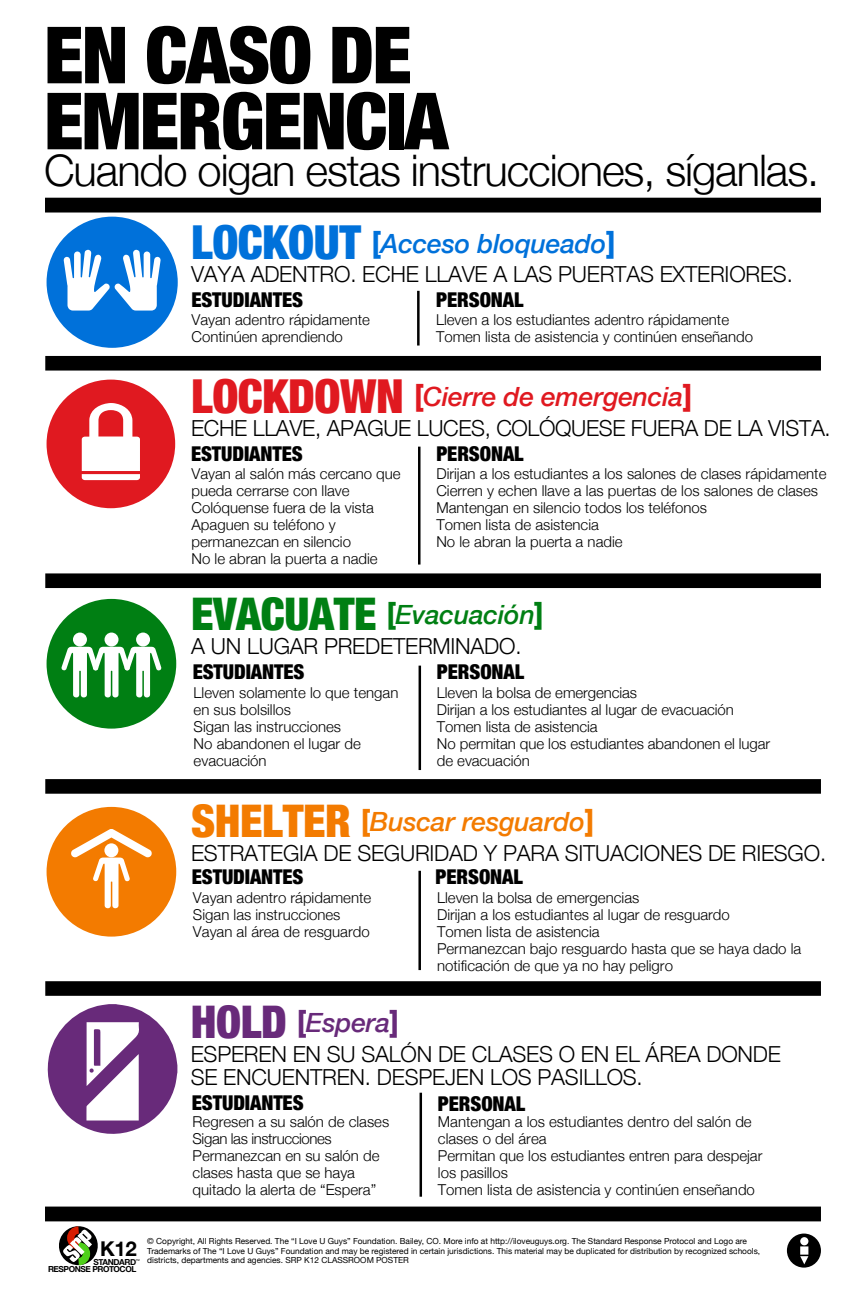
<style>
.page{position:relative;width:864px;height:1296px;background:#fff}
.page>*{position:absolute;margin:0;border:0;box-sizing:border-box;transform-origin:0 0}
.t1{font:900 condensed 79px/66px "Helvetica Neue";letter-spacing:-.025em;color:#000}
.t2{font:300 43.5px "Helvetica Neue";letter-spacing:-.025em;color:#000}
.t3{font:italic 500 26.5px "Helvetica Neue";letter-spacing:-.01em;color:#e01920}
.t4{font:italic 500 26.5px "Helvetica Neue";letter-spacing:-.01em;color:#0071da}
.t5{font:italic 500 26.5px "Helvetica Neue";letter-spacing:-.01em;color:#f37b00}
.t6{font:italic 500 26.5px "Helvetica Neue";letter-spacing:-.01em;color:#007f13}
.t7{font:italic 500 26.5px "Helvetica Neue";letter-spacing:-.01em;color:#682a7a}
.t8{font:300 22.1px/23.2px "Helvetica Neue";letter-spacing:-.01em;color:#000}
.t9{font:900 condensed 20.4px "Helvetica Neue";letter-spacing:-.005em;color:#000}
.t10{font:700 20.4px "Helvetica Neue";color:#000}
.t11{font:300 15px/17px "Helvetica Neue";color:#000}
.t12{font:300 15px "Helvetica Neue";letter-spacing:-.025em;color:#000}
.t13{font:8.35px "Helvetica Neue";color:#000}
.t14{font:700 8.3px "Helvetica Neue";letter-spacing:-.045em;color:#000}
.t15{font:2.75px "Helvetica";color:#000}
.s1{font-weight:900;font-style:normal;font-stretch:condensed;font-size:46.8px}
.s2{font-weight:900;font-style:normal;font-stretch:condensed;font-size:30.75px}
.s3{font-weight:900;font-style:normal;font-stretch:condensed;font-size:44.95px}
</style>
<div class="page">
<div style="left:45px;top:198px;width:776px;height:15px;background:#000"></div>
<div style="left:45px;top:1207px;width:776px;height:14px;background:#000"></div>
<div style="left:45px;top:356px;width:776px;height:15px;background:#000"></div>
<div style="left:45px;top:573px;width:776px;height:15px;background:#000"></div>
<div style="left:45px;top:779px;width:776px;height:15px;background:#000"></div>
<div style="left:45px;top:981px;width:776px;height:15px;background:#000"></div>
<hr style="left:417px;top:291px;width:3px;height:55px;background:#000">
<hr style="left:418px;top:447px;width:3px;height:118px;background:#000">
<hr style="left:418px;top:871px;width:3px;height:99px;background:#000">
<hr style="left:420px;top:1093px;width:2px;height:104px;background:#000">
<hr style="left:419px;top:666px;width:2px;height:104px;background:#000">
<div style="left:47px;top:217px;width:131px;height:131px;background:#0071da;border-radius:50%"></div>
<svg style="left:64px;top:250px;width:97px;height:61px"></svg>
<div style="left:47px;top:380px;width:128px;height:128px;background:#e01920;border-radius:50%"></div>
<svg style="left:82px;top:403px;width:58px;height:77px"></svg>
<div style="left:47px;top:599px;width:129px;height:130px;background:#007f13;border-radius:50%"></div>
<div style="left:73px;top:633px;width:14px;height:14px;background:#fff;border-radius:50%"></div>
<div style="left:105px;top:633px;width:14px;height:14px;background:#fff;border-radius:50%"></div>
<svg style="left:61px;top:647px;width:100px;height:50px"></svg>
<div style="left:136px;top:633px;width:14px;height:14px;background:#fff;border-radius:50%"></div>
<div style="left:47px;top:807px;width:129px;height:130px;background:#f37b00;border-radius:50%"></div>
<svg style="left:71px;top:829px;width:81px;height:79px"></svg>
<div style="left:104px;top:843px;width:14px;height:14px;background:#fff;border-radius:50%"></div>
<svg style="left:47px;top:1004px;width:130px;height:130px"></svg>
<svg style="left:59px;top:1226px;width:39px;height:40px"></svg>
<div style="left:787px;top:1234px;width:34px;height:34px;background:#000;border-radius:50%"></div>
<div style="left:800px;top:1237px;width:8px;height:8px;background:#fff;border-radius:50%"></div>
<div style="left:800px;top:1246px;width:8px;height:9px;background:#fff"></div>
<svg style="left:800px;top:1256px;width:8px;height:8px"></svg>
<h1 class="t1" style="left:44px;top:18px;width:406px">EN CASO DE<br>EMERGENCIA</h1>
<p class="t2" style="left:44px;top:135px;width:777px">Cuando oigan estas instrucciones, síganlas.</p>
<h2 class="t4" style="left:191px;top:221px;width:425px"><span class="s1">LOCKOUT</span> <span class="s2">[</span>Acceso bloqueado<span class="s2">]</span></h2>
<p class="t8" style="left:191px;top:261px;width:603px">VAYA ADENTRO. ECHE LLAVE A LAS PUERTAS EXTERIORES.</p>
<h3 class="t9" style="left:191px;top:283px;width:113px">ESTUDIANTES</h3>
<p class="t11" style="left:192px;top:310px;width:180px">Vayan adentro rápidamente<br>Continúen aprendiendo</p>
<h3 class="t9" style="left:436px;top:283px;width:89px">PERSONAL</h3>
<p class="t11" style="left:436px;top:310px;width:319px">Lleven a los estudiantes adentro rápidamente<br>Tomen lista de asistencia y continúen enseñando</p>
<h2 class="t3" style="left:191px;top:374px;width:502px"><span class="s1">LOCKDOWN</span> <span class="s2">[</span>Cierre de emergencia<span class="s2">]</span></h2>
<p class="t8" style="left:191px;top:415px;width:641px">ECHE LLAVE, APAGUE LUCES, COLÓQUESE FUERA DE LA VISTA.</p>
<p class="t9" style="left:191px;top:437px;width:113px">ESTUDIANTES</p>
<p class="t11" style="left:192px;top:464px;width:211px">Vayan al salón más cercano que pueda cerrarse con llave<br>Colóquense fuera de la vista<br>Apaguen su teléfono y permanezcan en silencio<br>No le abran la puerta a nadie</p>
<p class="t9" style="left:436px;top:437px;width:89px">PERSONAL</p>
<p class="t11" style="left:436px;top:464px;width:392px">Dirijan a los estudiantes a los salones de clases rápidamente Cierren y echen llave a las puertas de los salones de clases Mantengan en silencio todos los teléfonos<br>Tomen lista de asistencia<br>No le abran la puerta a nadie</p>
<h2 class="t6" style="left:191px;top:592px;width:353px"><span class="s3">EVACUATE</span> <span class="s2">[</span>Evacuación<span class="s2">]</span></h2>
<p class="t8" style="left:191px;top:633px;width:332px">A UN LUGAR PREDETERMINADO.</p>
<p class="t9" style="left:193px;top:655px;width:113px">ESTUDIANTES</p>
<p class="t11" style="left:437px;top:683px;width:202px">Lleven la bolsa de emergencias</p>
<p class="t11" style="left:194px;top:700px;width:99px">en sus bolsillos</p>
<p class="t9" style="left:437px;top:655px;width:89px">PERSONAL</p>
<p class="t11" style="left:194px;top:683px;width:206px">Lleven solamente lo que tengan</p>
<p class="t11" style="left:437px;top:700px;width:298px">Dirijan a los estudiantes al lugar de evacuación</p>
<p class="t11" style="left:194px;top:717px;width:149px">Sigan las instrucciones</p>
<p class="t11" style="left:437px;top:717px;width:162px">Tomen lista de asistencia</p>
<p class="t11" style="left:194px;top:734px;width:169px">No abandonen el lugar de</p>
<p class="t11" style="left:437px;top:734px;width:335px">No permitan que los estudiantes abandonen el lugar</p>
<p class="t11" style="left:194px;top:751px;width:75px">evacuación</p>
<p class="t11" style="left:437px;top:751px;width:94px">de evacuación</p>
<p class="t5" style="left:191px;top:799px;width:404px"><span class="s3">SHELTER</span> <span class="s2">[</span>Buscar resguardo<span class="s2">]</span></p>
<p class="t8" style="left:191px;top:840px;width:637px">ESTRATEGIA DE SEGURIDAD Y PARA SITUACIONES DE RIESGO.</p>
<p class="t9" style="left:192px;top:860px;width:113px">ESTUDIANTES</p>
<p class="t9" style="left:436px;top:860px;width:89px">PERSONAL</p>
<p class="t11" style="left:193px;top:888px;width:180px">Vayan adentro rápidamente</p>
<p class="t11" style="left:437px;top:888px;width:204px">Lleven la bolsa de emergencias</p>
<p class="t11" style="left:193px;top:905px;width:149px">Sigan las instrucciones</p>
<p class="t11" style="left:437px;top:905px;width:294px">Dirijan a los estudiantes al lugar de resguardo</p>
<p class="t11" style="left:193px;top:922px;width:178px">Vayan al área de resguardo</p>
<p class="t11" style="left:437px;top:922px;width:164px">Tomen lista de asistencia</p>
<p class="t11" style="left:437px;top:939px;width:366px">Permanezcan bajo resguardo hasta que se haya dado la</p>
<p class="t11" style="left:437px;top:956px;width:237px">notificación de que ya no hay peligro</p>
<p class="t7" style="left:191px;top:1000px;width:209px"><span class="s3">HOLD</span> <span class="s2">[</span>Espera<span class="s2">]</span></p>
<p class="t8" style="left:191px;top:1041px;width:592px">ESPEREN EN SU SALÓN DE CLASES O EN EL ÁREA DONDE<br>SE ENCUENTREN. DESPEJEN LOS PASILLOS.</p>
<p class="t9" style="left:192px;top:1086px;width:113px">ESTUDIANTES</p>
<p class="t9" style="left:438px;top:1086px;width:89px">PERSONAL</p>
<p class="t11" style="left:193px;top:1112px;width:198px">Regresen a su salón de clases</p>
<p class="t11" style="left:438px;top:1112px;width:315px">Mantengan a los estudiantes dentro del salón de</p>
<p class="t12" style="left:193px;top:1127px;width:141px">Sigan las instrucciones</p>
<p class="t11" style="left:438px;top:1129px;width:110px">clases o del área</p>
<p class="t11" style="left:193px;top:1146px;width:189px">Permanezcan en su salón de</p>
<p class="t11" style="left:438px;top:1146px;width:326px">Permitan que los estudiantes entren para despejar</p>
<p class="t11" style="left:193px;top:1163px;width:164px">clases hasta que se haya</p>
<p class="t11" style="left:438px;top:1163px;width:71px">los pasillos</p>
<p class="t11" style="left:193px;top:1180px;width:185px">quitado la alerta de “Espera”</p>
<p class="t11" style="left:438px;top:1180px;width:319px">Tomen lista de asistencia y continúen enseñando</p>
<p class="t13" style="left:147px;top:1235px;width:601px">© Copyright, All Rights Reserved. The “I Love U Guys” Foundation. Bailey, CO. More info at http://iloveuguys.org. The Standard Response Protocol and Logo are</p>
<p class="t10" style="left:100px;top:1233px;width:38px">K12</p>
<p class="t13" style="left:147px;top:1245px;width:614px">Trademarks of The “I Love U Guys” Foundation and may be registered in certain jurisdictions. This material may be duplicated for distribution by recognized schools,</p>
<p class="t14" style="left:94px;top:1255px;width:44px">STANDARD</p>
<p class="t15" style="left:136px;top:1258px;width:6px">TM</p>
<p class="t13" style="left:147px;top:1254px;width:263px">districts, departments and agencies. SRP K12 CLASSROOM POSTER</p>
<p class="t14" style="left:48px;top:1263px;width:90px">RESPONSE PROTOCOL</p>
</div>
